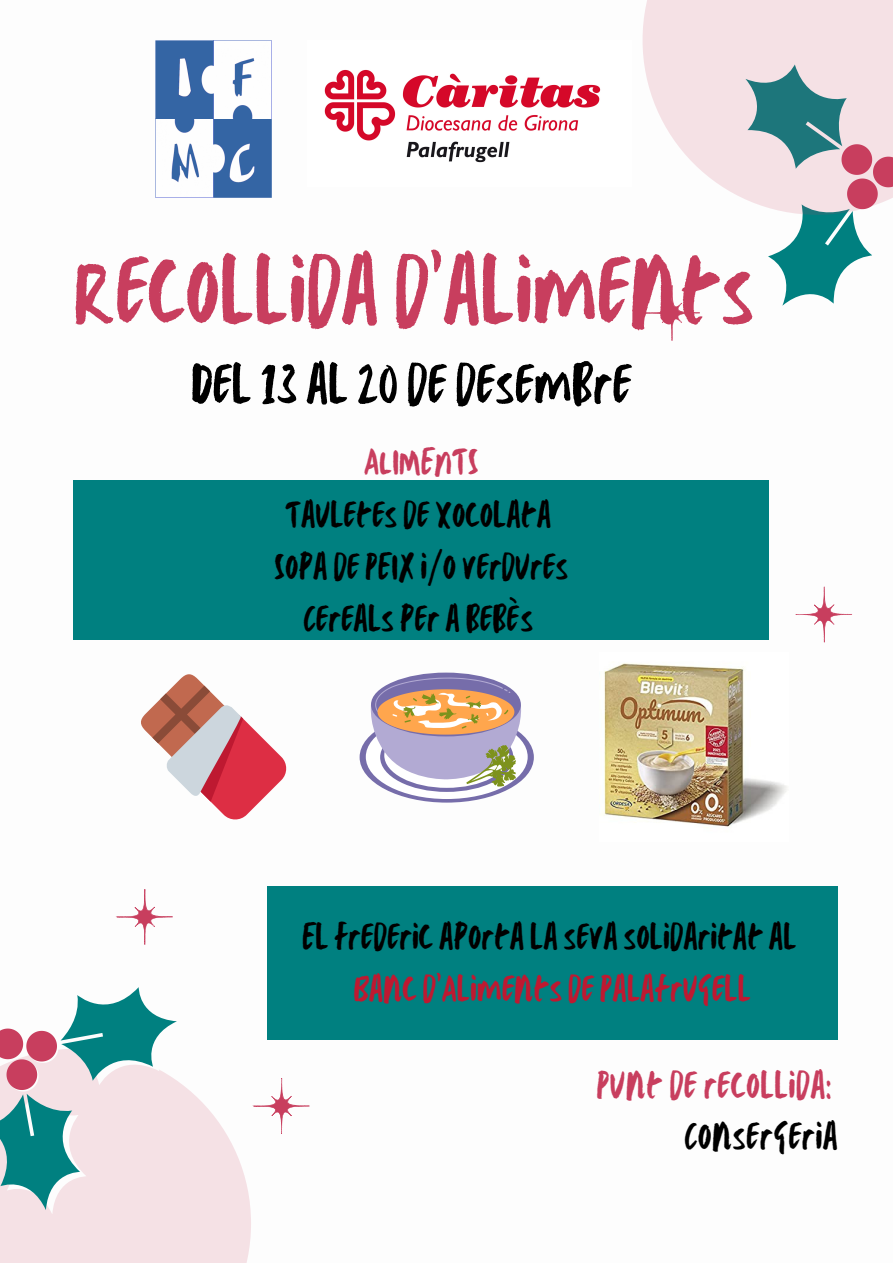
<style>
.page{position:relative;width:893px;height:1263px;background:#fff}
.page>*{position:absolute;margin:0;border:0;box-sizing:border-box;transform-origin:0 0}
.t1{font:97.57px "TC Milo Regular";color:#c83e5e}
.t2{font:57px "TC Milo Regular";color:#000}
.t3{font:39px "TC Milo Regular";letter-spacing:.01em;color:#c83e5e}
.t4{font:39px "TC Milo Regular";letter-spacing:.01em;color:#000}
.t5{font:37.5px "TC Milo Regular";color:#000}
.t6{font:37.5px "TC Milo Regular";color:#be1931}
.t7{font:37.5px "TC Milo Regular";color:#c83e5e}
</style>
<div class="page">
<svg style="left:0;top:1092px;width:251px;height:171px;fill:#f5e1e5"></svg>
<svg style="left:0;top:987px;width:191px;height:235px"></svg>
<svg style="left:252px;top:1078px;width:57px;height:56px"></svg>
<svg style="left:116px;top:889px;width:57px;height:56px"></svg>
<svg style="left:768px;top:215px;width:104px;height:91px"></svg>
<svg style="left:642px;top:0;width:251px;height:215px;fill:#f5e1e5"></svg>
<svg style="left:643px;top:285px;width:57px;height:56px"></svg>
<svg style="left:795px;top:587px;width:57px;height:55px"></svg>
<img style="left:156px;top:41px;width:115px;height:156px">
<div style="left:74px;top:480px;width:695px;height:160px;background:#008080"></div>
<svg style="left:141px;top:674px;width:146px;height:146px"></svg>
<img style="left:604px;top:663px;width:183px;height:164px">
<div style="left:267px;top:886px;width:571px;height:153px;background:#008080"></div>
<img style="left:324px;top:69px;width:277px;height:94px">
<svg style="left:359px;top:712px;width:175px;height:90px"></svg>
<div style="left:366px;top:715px;width:161px;height:84px;background:#fff;border-radius:50%"></div>
<svg style="left:380px;top:722px;width:133px;height:70px"></svg>
<div style="left:371px;top:673px;width:150px;height:63px;background:#766daa;border-radius:50%"></div>
<svg style="left:368px;top:677px;width:156px;height:109px"></svg>
<p class="t1" style="left:74px;top:226px;width:682px">RECOLLIDAD'ALIMENTS</p>
<p class="t2" style="left:191px;top:346px;width:442px">DEL13AL20DEDESEMBRE</p>
<p class="t7" style="left:364px;top:437px;width:116px">ALIMENTS</p>
<p class="t5" style="left:285px;top:489px;width:267px">TAULETESDE XOCOLATA</p>
<p class="t5" style="left:274px;top:542px;width:296px">SOPADEPEIX I/OVERDURES</p>
<p class="t5" style="left:303px;top:594px;width:231px">CEREALSPERABEBÈS</p>
<p class="t5" style="left:302px;top:911px;width:496px">ELFREDERICAPORTALASEVASOLIDARITAT AL</p>
<p class="t6" style="left:353px;top:963px;width:399px">BANCD'ALIMENTSDEPALAFRUGELL</p>
<p class="t3" style="left:596px;top:1059px;width:237px">PUNT DE RECOLLIDA:</p>
<p class="t4" style="left:684px;top:1110px;width:155px">CONSERGERIA</p>
</div>
